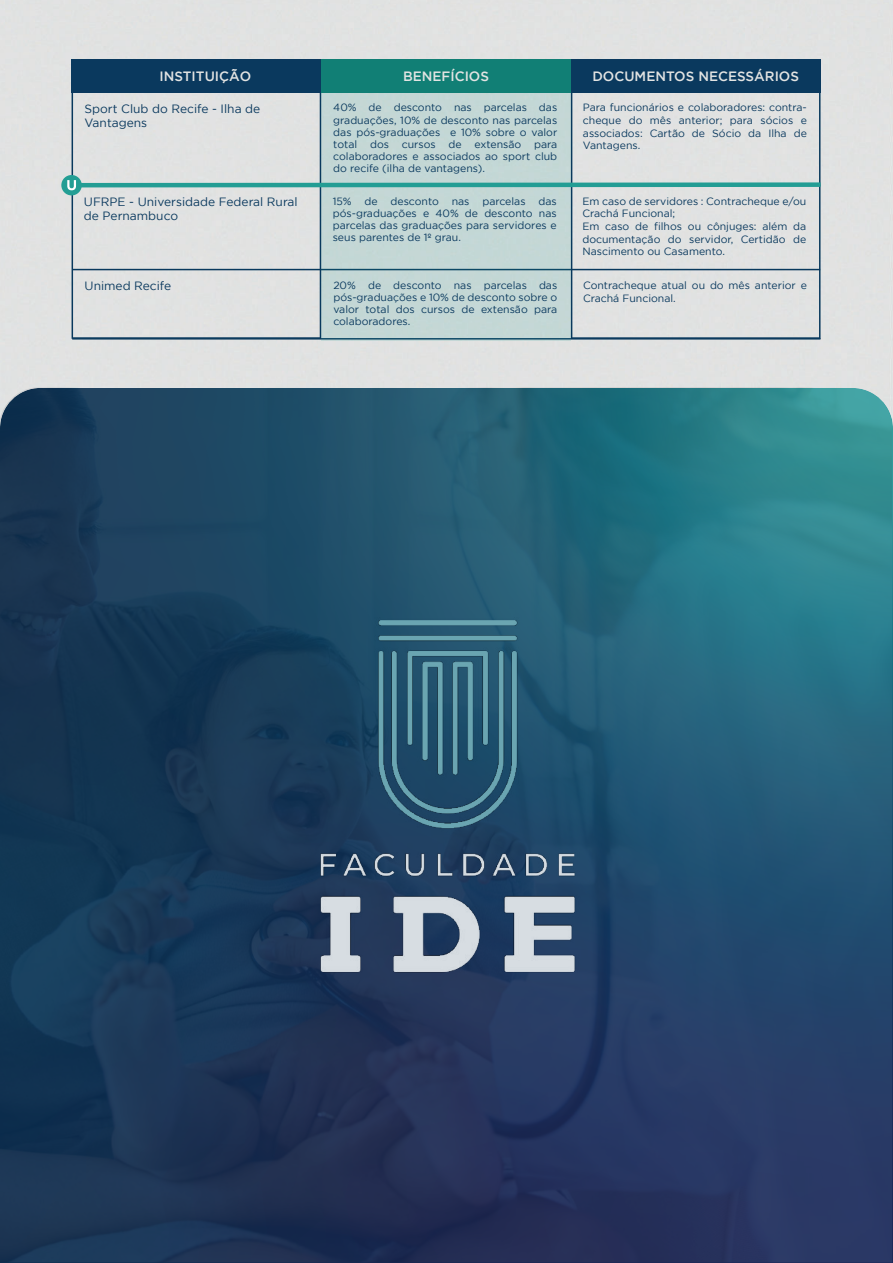
<style>
.page{position:relative;width:893px;height:1263px;background:#fff}
.page>*{position:absolute;margin:0;border:0;box-sizing:border-box;transform-origin:0 0}
.t1{font:500 13.5px "Gotham";color:#e3e4e3}
.t2{font:12px/14.4px "Gotham";color:#0a395e}
.t3{font:10.5px/12px "Gotham";color:#0a395e;text-align:justify}
</style>
<div class="page">
<div style="left:0;top:0;width:893px;height:388px;background:#e1e2e1"></div>
<div style="left:72px;top:93px;width:249px;height:245px;background:#e1e2e1"></div>
<div style="left:571px;top:93px;width:249px;height:245px;background:#e1e2e1"></div>
<div style="left:72px;top:59px;width:249px;height:34px;background:#0a395e"></div>
<div style="left:321px;top:59px;width:250px;height:34px;background:#117f75"></div>
<div style="left:571px;top:59px;width:249px;height:34px;background:#0a395e"></div>
<hr style="left:72px;top:269px;width:748px;height:1px;background:#09395d">
<hr style="left:72px;top:338px;width:748px;height:2px;background:#09395d">
<div style="left:321px;top:93px;width:250px;height:248px;background:#c4d7d5"></div>
<img style="left:0;top:387px;width:892px;height:875px">
<img style="left:309px;top:612px;width:273px;height:366px">
<div style="left:61px;top:175px;width:21px;height:20px;background:#239e94;border-radius:50%"></div>
<svg style="left:67px;top:180px;width:758px;height:10px;background:#85c0bb"></svg>
<p class="t1" style="left:159px;top:71px;width:93px">INSTITUIÇÃO</p>
<p class="t1" style="left:403px;top:71px;width:87px">BENEFÍCIOS</p>
<p class="t1" style="left:592px;top:71px;width:208px">DOCUMENTOS NECESSÁRIOS</p>
<p class="t2" style="left:84px;top:102px;width:177px">Sport Club do Recife - Ilha de<br>Vantagens</p>
<p class="t3" style="left:333px;top:102px;width:225px">40% de desconto nas parcelas das graduações, 10% de desconto nas parcelas das pós-graduações e 10% sobre o valor total dos cursos de extensão para colaboradores e associados ao sport club do recife (ilha de vantagens).</p>
<p class="t2" style="left:84px;top:195px;width:215px">UFRPE - Universidade Federal Rural de Pernambuco</p>
<p class="t3" style="left:333px;top:196px;width:225px">15% de desconto nas parcelas das pós-graduações e 40% de desconto nas parcelas das graduações para servidores e seus parentes de 1º grau.</p>
<p class="t2" style="left:85px;top:279px;width:88px">Unimed Recife</p>
<p class="t3" style="left:333px;top:280px;width:225px">20% de desconto nas parcelas das pós-graduações e 10% de desconto sobre o valor total dos cursos de extensão para colaboradores.</p>
<p class="t3" style="left:583px;top:102px;width:225px;line-height:12.6px">Para funcionários e colaboradores: contra&shy;cheque do mês anterior; para sócios e associados: Cartão de Sócio da Ilha de Vantagens.</p>
<p class="t3" style="left:582px;top:195px;width:225px;line-height:12.6px;text-align:left">Em caso de servidores : Contracheque e/ou<br>Crachá Funcional;<br>Em caso de filhos ou cônjuges: além da documentação do servidor, Certidão de<br>Nascimento ou Casamento.</p>
<p class="t3" style="left:583px;top:279px;width:225px;line-height:12.6px">Contracheque atual ou do mês anterior e<br>Crachá Funcional.</p>
</div>
